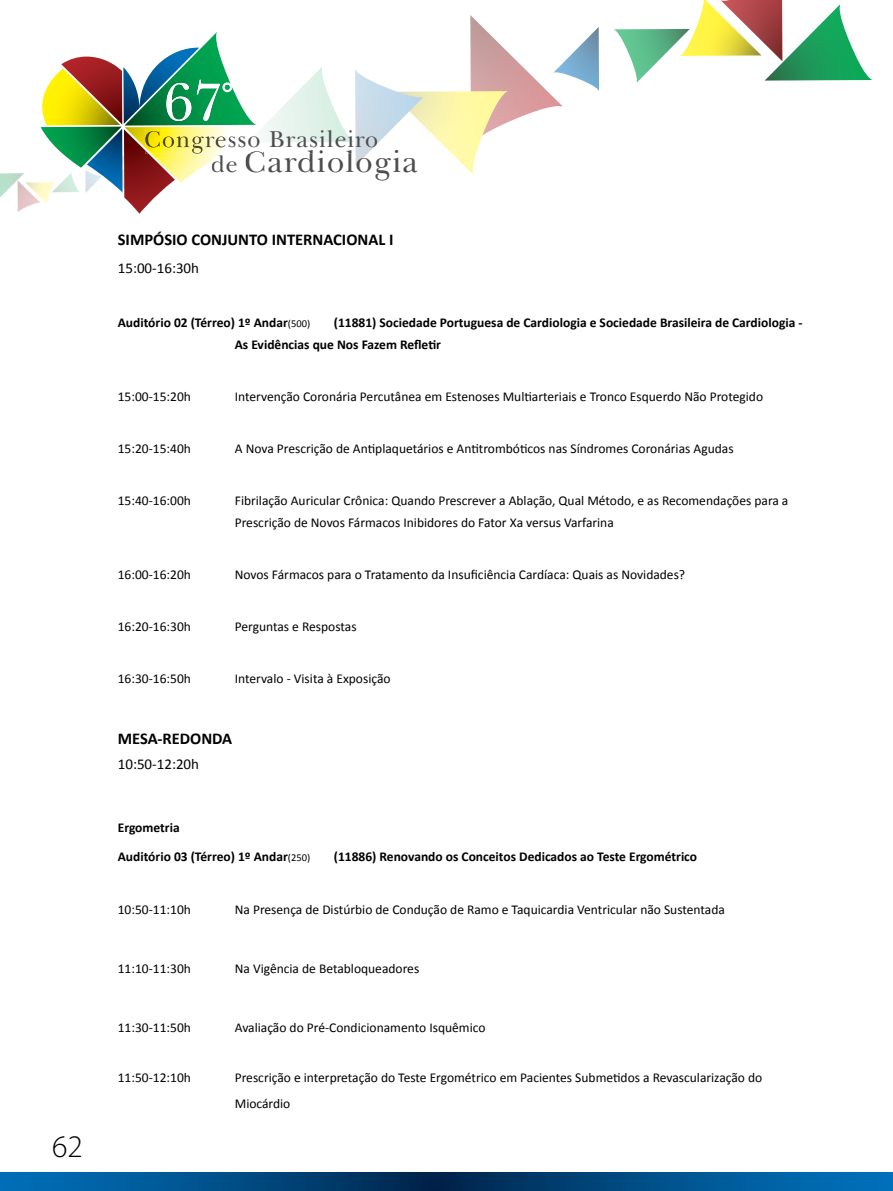
<style>
.page{position:relative;width:893px;height:1191px;background:#fff}
.page>*{position:absolute;margin:0;border:0;box-sizing:border-box;transform-origin:0 0}
.t1{font:300 31.5px "Myriad Pro";color:#000}
.t2{font:31.05px "New Baskerville IT Cby BT";letter-spacing:.04em;color:#4d4d4f}
.t3{font:23.7px "New Baskerville IT Cby BT";letter-spacing:.04em;color:#4d4d4f}
.t4{font:700 16.5px "Calibri";color:#000}
.t5{font:15px "Calibri";color:#000}
.t6{font:13.5px/22px "Calibri";color:#000}
.t7{font:700 13.5px/22px "Calibri";color:#000}
.s1{font-size:23.7px}
.s2{font-weight:400;font-size:10.5px}
</style>
<div class="page">
<svg style="left:614px;top:0;width:259px;height:83px"></svg>
<svg style="left:0;top:1172px;width:893px;height:19px;background:#004e87"></svg>
<svg style="left:0;top:15px;width:599px;height:199px"></svg>
<h1 class="t1" style="left:52px;top:1129px;width:32px">62</h1>
<h3 class="t3" style="left:144px;top:124px;width:235px">Congresso Brasileiro</h3>
<h2 class="t2" style="left:211px;top:143px;width:209px"><span class="s1">de</span> Cardiologia</h2>
<p class="t4" style="left:118px;top:229px;width:277px">SIMPÓSIO CONJUNTO INTERNACIONAL I</p>
<p class="t5" style="left:118px;top:258px;width:83px">15:00-16:30h</p>
<p class="t7" style="left:118px;top:311px;width:194px">Auditório 02 (Térreo) 1º Andar<span class="s2">(500)</span></p>
<p class="t7" style="left:235px;top:311px;width:569px;text-indent:99px">(11881) Sociedade Portuguesa de Cardiologia e Sociedade Brasileira de Cardiologia -<br>As Evidências que Nos Fazem Refletir</p>
<p class="t6" style="left:118px;top:385px;width:75px">15:00-15:20h</p>
<p class="t6" style="left:235px;top:385px;width:530px">Intervenção Coronária Percutânea em Estenoses Multiarteriais e Tronco Esquerdo Não Protegido</p>
<p class="t6" style="left:118px;top:437px;width:75px">15:20-15:40h</p>
<p class="t6" style="left:235px;top:437px;width:500px">A Nova Prescrição de Antiplaquetários e Antitrombóticos nas Síndromes Coronárias Agudas</p>
<p class="t6" style="left:118px;top:490px;width:75px">15:40-16:00h</p>
<p class="t6" style="left:235px;top:490px;width:555px">Fibrilação Auricular Crônica: Quando Prescrever a Ablação, Qual Método, e as Recomendações para a<br>Prescrição de Novos Fármacos Inibidores do Fator Xa versus Varfarina</p>
<p class="t6" style="left:118px;top:564px;width:75px">16:00-16:20h</p>
<p class="t6" style="left:235px;top:564px;width:452px">Novos Fármacos para o Tratamento da Insuficiência Cardíaca: Quais as Novidades?</p>
<p class="t6" style="left:118px;top:616px;width:75px">16:20-16:30h</p>
<p class="t6" style="left:235px;top:616px;width:123px">Perguntas e Respostas</p>
<p class="t6" style="left:118px;top:668px;width:75px">16:30-16:50h</p>
<p class="t6" style="left:235px;top:668px;width:157px">Intervalo - Visita à Exposição</p>
<p class="t4" style="left:118px;top:728px;width:116px">MESA-REDONDA</p>
<p class="t5" style="left:118px;top:754px;width:83px">10:50-12:20h</p>
<p class="t7" style="left:118px;top:812px;width:194px;line-height:29.4px">Ergometria<br>Auditório 03 (Térreo) 1º Andar<span class="s2">(250)</span></p>
<p class="t7" style="left:334px;top:846px;width:365px">(11886) Renovando os Conceitos Dedicados ao Teste Ergométrico</p>
<p class="t6" style="left:118px;top:898px;width:75px">10:50-11:10h</p>
<p class="t6" style="left:235px;top:898px;width:492px">Na Presença de Distúrbio de Condução de Ramo e Taquicardia Ventricular não Sustentada</p>
<p class="t6" style="left:118px;top:957px;width:75px">11:10-11:30h</p>
<p class="t6" style="left:235px;top:957px;width:186px">Na Vigência de Betabloqueadores</p>
<p class="t6" style="left:118px;top:1016px;width:75px">11:30-11:50h</p>
<p class="t6" style="left:235px;top:1016px;width:252px">Avaliação do Pré-Condicionamento Isquêmico</p>
<p class="t6" style="left:118px;top:1066px;width:75px">11:50-12:10h</p>
<p class="t6" style="left:235px;top:1064px;width:529px;line-height:25.5px">Prescrição e interpretação do Teste Ergométrico em Pacientes Submetidos a Revascularização do<br>Miocárdio</p>
</div>
